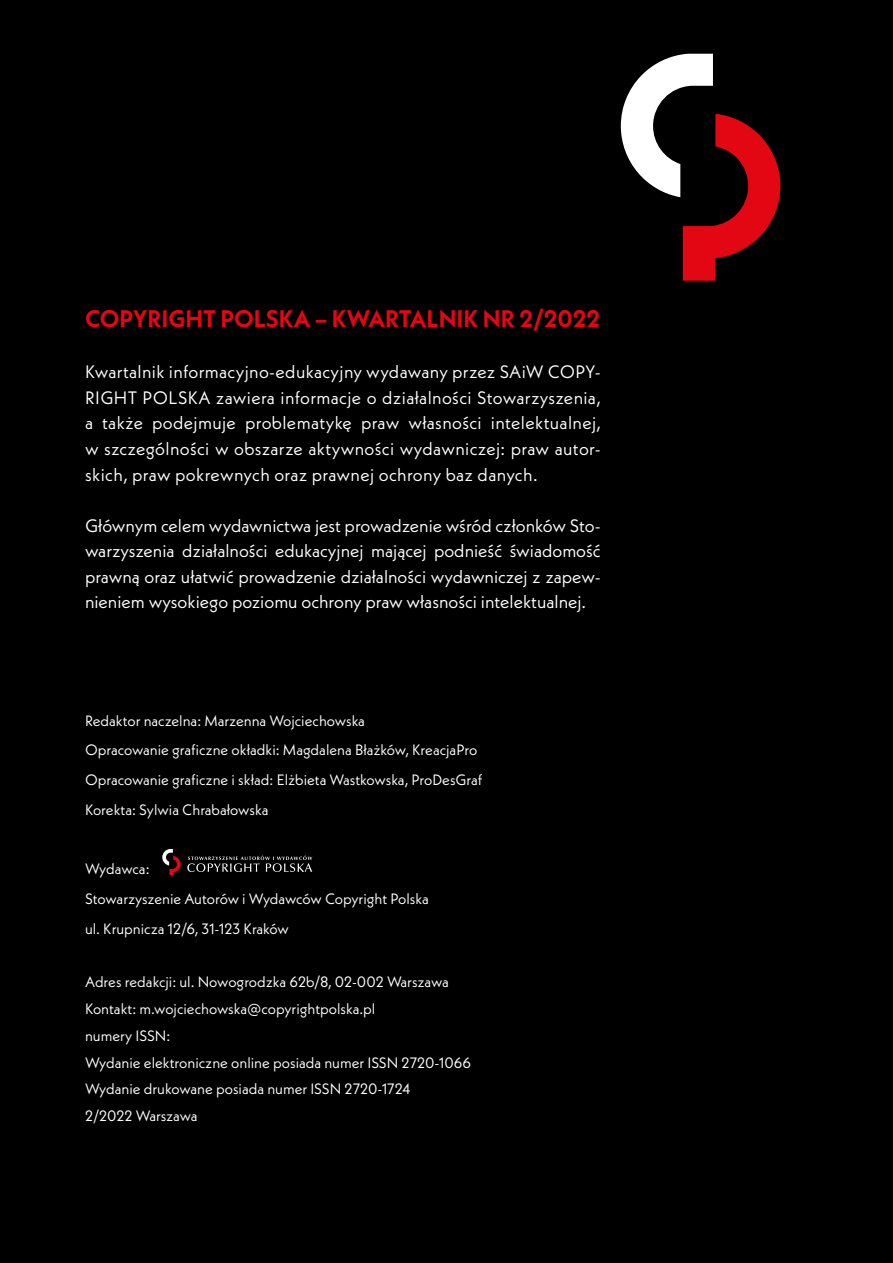
<style>
.page{position:relative;width:893px;height:1263px;background:#000}
.page>*{position:absolute;margin:0;border:0;box-sizing:border-box;transform-origin:0 0}
.t1{font:700 24px "Neue Kabel";color:#e30613}
.t2{font:18px/25.5px "Neue Kabel";color:#fff;text-align:justify}
.t3{font:15px/29.7px "Neue Kabel";color:#fff}
</style>
<div class="page">
<svg style="left:162px;top:849px;width:19px;height:26px"></svg>
<svg style="left:187px;top:855px;width:125px;height:17px"></svg>
<svg style="left:621px;top:54px;width:159px;height:227px"></svg>
<h1 class="t1" style="left:85px;top:304px;width:517px">COPYRIGHT POLSKA – KWARTALNIK NR 2/2022</h1>
<p class="t2" style="left:85px;top:359px;width:517px">Kwartalnik informacyjno-edukacyjny wydawany przez SAiW COPY-RIGHT POLSKA zawiera informacje o działalności Stowarzyszenia, a także podejmuje problematykę praw własności intelektualnej, w szczególności w obszarze aktywności wydawniczej: praw autor&shy;skich, praw pokrewnych oraz prawnej ochrony baz danych.</p>
<p class="t2" style="left:85px;top:512px;width:517px">Głównym celem wydawnictwa jest prowadzenie wśród członków Sto&shy;warzyszenia działalności edukacyjnej mającej podnieść świadomość prawną oraz ułatwić prowadzenie działalności wydawniczej z zapew&shy;nieniem wysokiego poziomu ochrony praw własności intelektualnej.</p>
<p class="t3" style="left:85px;top:705px;width:399px">Redaktor naczelna: Marzenna Wojciechowska<br>Opracowanie graficzne okładki: Magdalena Błażków, KreacjaPro Opracowanie graficzne i skład: Elżbieta Wastkowska, ProDesGraf Korekta: Sylwia Chrabałowska</p>
<p class="t3" style="left:85px;top:854px;width:345px">Wydawca:<br>Stowarzyszenie Autorów i Wydawców Copyright Polska ul. Krupnicza 12/6, 31-123 Kraków</p>
<p class="t3" style="left:85px;top:969px;width:388px;line-height:26.7px">Adres redakcji: ul. Nowogrodzka 62b/8, 02-002 Warszawa Kontakt: m.wojciechowska@copyrightpolska.pl<br>numery ISSN:<br>Wydanie elektroniczne online posiada numer ISSN 2720-1066<br>Wydanie drukowane posiada numer ISSN 2720-1724<br>2/2022 Warszawa</p>
</div>
